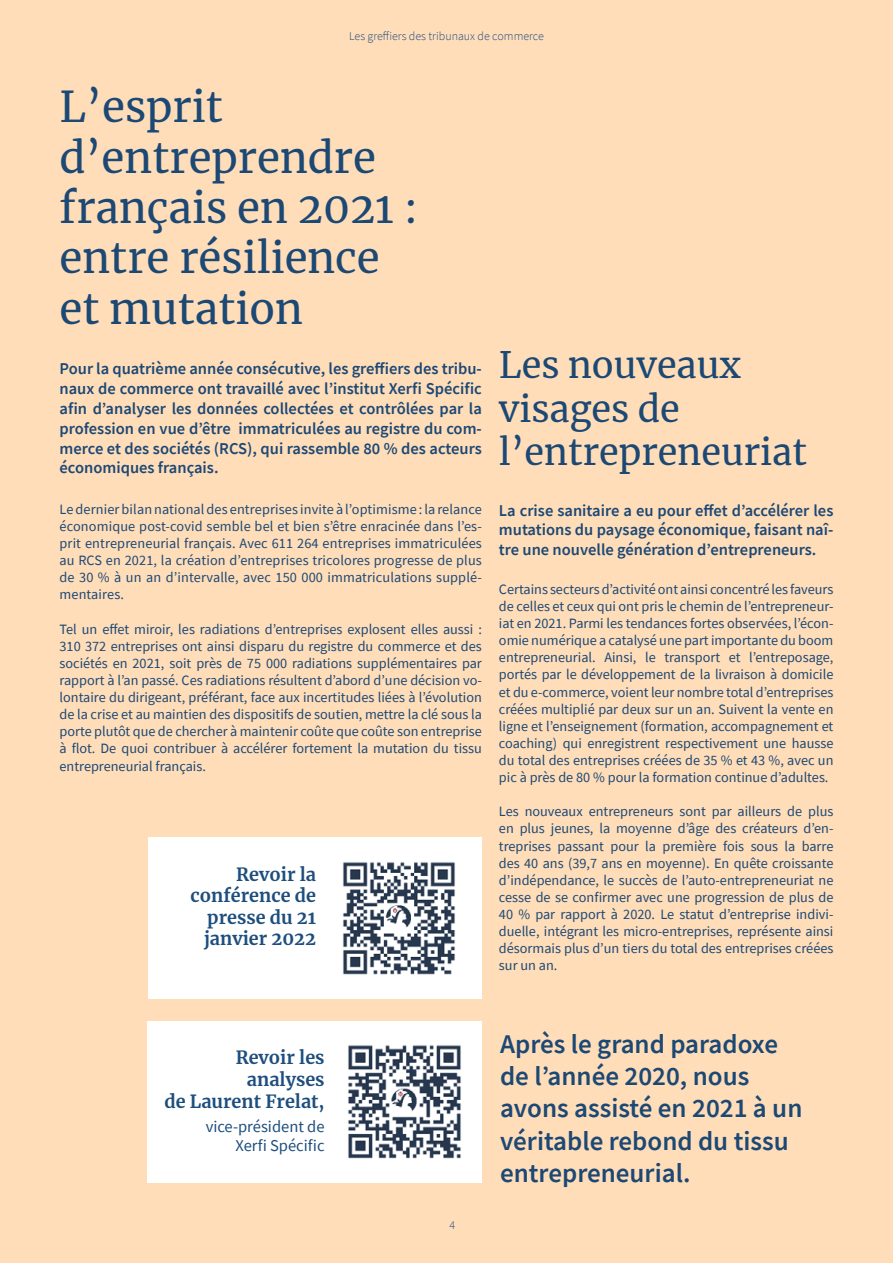
<style>
.page{position:relative;width:893px;height:1263px;background:#ffddb9}
.page>*{position:absolute;margin:0;border:0;box-sizing:border-box;transform-origin:0 0}
.t1{font:42px/50.4px "Merriweather";color:#1c4874}
.t2{font:36px/43.2px "Merriweather";color:#1c4874}
.t3{font:600 27px/32.4px "Source Sans Pro";color:#1c4874}
.t4{font:700 18px/21.6px "Merriweather";color:#1e4e7d;text-align:right}
.t5{font:600 16.5px/19.8px "Source Sans Pro";color:#1c4874;text-align:justify}
.t6{font:16.5px/19.8px "Source Sans Pro";color:#1e4e7d;text-align:right}
.t7{font:14.25px/17.1px "Source Sans Pro";color:#1c4874;text-align:justify}
.t8{font:300 12px "Source Sans Pro";color:#1e4e7d}
</style>
<div class="page">
<div style="left:148px;top:837px;width:334px;height:161px;background:#fff"></div>
<div style="left:147px;top:1021px;width:335px;height:161px;background:#fff"></div>
<img style="left:343px;top:862px;width:112px;height:113px">
<img style="left:348px;top:1045px;width:113px;height:114px">
<p class="t8" style="left:349px;top:28px;width:196px">Les greffiers des tribunaux de commerce</p>
<h1 class="t1" style="left:60px;top:80px;width:360px">L’esprit d’entreprendre français en 2021 : entre résilience et mutation</h1>
<p class="t5" style="left:60px;top:359px;width:424px">Pour la quatrième année consécutive, les greffiers des tribu&shy;naux de commerce ont travaillé avec l’institut Xerfi Spécific afin d’analyser les données collectées et contrôlées par la profession en vue d’être immatriculées au registre du com&shy;merce et des sociétés (RCS), qui rassemble 80 % des acteurs économiques français.</p>
<p class="t7" style="left:60px;top:501px;width:424px">Le dernier bilan national des entreprises invite à l’optimisme : la relance économique post-covid semble bel et bien s’être enracinée dans l’es&shy;prit entrepreneurial français. Avec 611 264 entreprises immatriculées au RCS en 2021, la création d’entreprises tricolores progresse de plus de 30 % à un an d’intervalle, avec 150 000 immatriculations supplé&shy;mentaires.</p>
<p class="t7" style="left:60px;top:620px;width:424px">Tel un effet miroir, les radiations d’entreprises explosent elles aussi :<br>310 372 entreprises ont ainsi disparu du registre du commerce et des sociétés en 2021, soit près de 75 000 radiations supplémentaires par rapport à l’an passé. Ces radiations résultent d’abord d’une décision vo&shy;lontaire du dirigeant, préférant, face aux incertitudes liées à l’évolution de la crise et au maintien des dispositifs de soutien, mettre la clé sous la porte plutôt que de chercher à maintenir coûte que coûte son entreprise à flot. De quoi contribuer à accélérer fortement la mutation du tissu entrepreneurial français.</p>
<p class="t4" style="left:191px;top:863px;width:127px">Revoir la conférence de presse du 21 janvier 2022</p>
<h2 class="t2" style="left:499px;top:343px;width:310px">Les nouveaux visages de l’entrepreneuriat</h2>
<p class="t5" style="left:499px;top:500px;width:336px">La crise sanitaire a eu pour effet d’accélérer les mutations du paysage économique, faisant naî&shy;tre une nouvelle génération d’entrepreneurs.</p>
<p class="t7" style="left:499px;top:581px;width:336px">Certains secteurs d’activité ont ainsi concentré les faveurs de celles et ceux qui ont pris le chemin de l’entrepreneur&shy;iat en 2021. Parmi les tendances fortes observées, l’écon&shy;omie numérique a catalysé une part importante du boom entrepreneurial. Ainsi, le transport et l’entreposage, portés par le développement de la livraison à domicile et du e-commerce, voient leur nombre total d’entreprises créées multiplié par deux sur un an. Suivent la vente en ligne et l’enseignement (formation, accompagnement et coaching) qui enregistrent respectivement une hausse du total des entreprises créées de 35 % et 43 %, avec un pic à près de 80 % pour la formation continue d’adultes.</p>
<p class="t7" style="left:499px;top:803px;width:336px">Les nouveaux entrepreneurs sont par ailleurs de plus en plus jeunes, la moyenne d’âge des créateurs d’en&shy;treprises passant pour la première fois sous la barre des 40 ans (39,7 ans en moyenne). En quête croissante d’indépendance, le succès de l’auto-entrepreneuriat ne cesse de se confirmer avec une progression de plus de 40 % par rapport à 2020. Le statut d’entreprise indivi&shy;duelle, intégrant les micro-entreprises, représente ainsi désormais plus d’un tiers du total des entreprises créées sur un an.</p>
<p class="t4" style="left:164px;top:1046px;width:162px">Revoir les analyses<br>de Laurent Frelat,</p>
<p class="t6" style="left:206px;top:1116px;width:120px">vice-président de<br>Xerfi Spécific</p>
<p class="t8" style="left:450px;top:1218px;width:7px">4</p>
<h3 class="t3" style="left:500px;top:1027px;width:304px">Après le grand paradoxe de l’année 2020, nous avons assisté en 2021 à un véritable rebond du tissu entrepreneurial.</h3>
</div>
